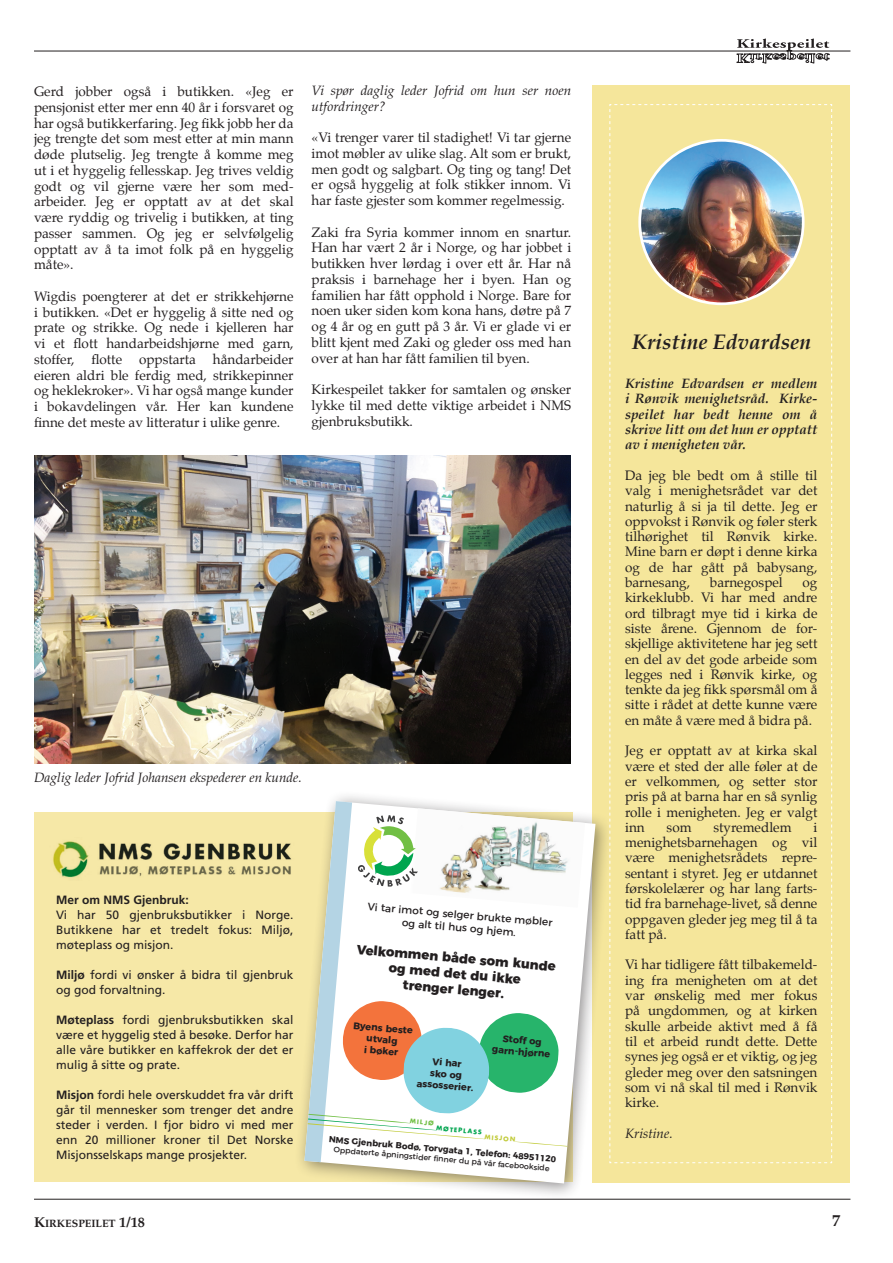
<style>
.page{position:relative;width:893px;height:1263px;background:#fff}
.page>*{position:absolute;margin:0;border:0;box-sizing:border-box;transform-origin:0 0}
.t1{font:italic 700 21px "Palatino";color:#231f20}
.t2{font:700 16.5px "Palatino";color:#231f20}
.t3{font:13.5px/15.3px "Palatino";color:#231f20;text-align:justify}
.t4{font:italic 700 13.5px/15.3px "Palatino";color:#231f20;text-align:justify}
.t5{font:italic 13.5px/15.8px "Palatino";color:#231f20}
.t6{font:800 13.05px/15.8px "Montserrat";color:#231f20;text-align:center}
.t7{font:12px/15px "Frutiger";color:#231f20;text-align:justify}
.t8{font:700 12px "Frutiger";color:#231f20}
.t9{font:700 10.65px "Palatino";color:#231f20}
.t10{font:10.5px/13px "Montserrat";color:#231f20;text-align:center}
.t11{font:700 9.6px/11.6px "Montserrat";color:#231f20;text-align:center}
.t12{font:700 8.7px "Montserrat";color:#231f20}
.t13{font:7.8px "Montserrat";color:#231f20}
.t14{font:700 6.15px "Futura LT";color:#00a54f}
.t15{font:700 6.15px "Futura LT";color:#c1cb3a}
.t16{font:700 6.15px "Futura LT";color:#71bf44}
.s1{font-weight:700}
.s2{font-size:14.25px}
</style>
<div class="page">
<hr style="left:34px;top:1199px;width:816px;height:1px;background:#231f20">
<hr style="left:34px;top:51px;width:816px;height:1px;background:#231f20">
<svg style="left:737px;top:38px;width:92px;height:26px"></svg>
<img style="left:34px;top:455px;width:536px;height:309px">
<div style="left:592px;top:85px;width:258px;height:1098px;background:#f5e69b"></div>
<svg style="left:609px;top:104px;width:223px;height:1059px"></svg>
<img style="left:640px;top:140px;width:163px;height:164px;border-radius:82px">
<div style="left:638px;top:139px;width:166px;height:166px;border:3px solid #fff;border-radius:50%"></div>
<div style="left:34px;top:812px;width:538px;height:370px;background:#f6e8a7"></div>
<img style="left:53px;top:841px;width:238px;height:37px">
<div style="left:293px;top:790px;width:320px;height:410px;background:#231f20;opacity:.5"></div>
<svg style="left:304px;top:801px;width:291px;height:382px;background:#e1e8dc"></svg>
<p class="t3" style="left:34px;top:85px;width:261px;line-height:15.8px">Gerd jobber også i butikken. «Jeg er pensjonist etter mer enn 40 år i forsvaret og har også butikkerfaring. Jeg fikk jobb her da jeg trengte det som mest etter at min mann døde plutselig. Jeg trengte å komme meg ut i et hyggelig fellesskap. Jeg trives veldig godt og vil gjerne være her som med&shy;arbeider. Jeg er opptatt av at det skal være ryddig og trivelig i butikken, at ting passer sammen. Og jeg er selvfølgelig opptatt av å ta imot folk på en hyggelig måte».</p>
<p class="t3" style="left:34px;top:290px;width:261px;line-height:15.8px">Wigdis poengterer at det er strikkehjørne i butikken. «Det er hyggelig å sitte ned og prate og strikke. Og nede i kjelleren har vi et flott handarbeidshjørne med garn, stoffer,</p>
<p class="t3" style="left:34px;top:353px;width:261px;line-height:15.8px;text-indent:179px">håndarbeider eieren aldri ble ferdig med, strikkepinner og heklekroker». Vi har også mange kunder i bokavdelingen vår. Her kan kundene finne det meste av litteratur i ulike genre.</p>
<p class="t3" style="left:91px;top:353px;width:32px">flotte</p>
<p class="t3" style="left:139px;top:353px;width:58px">oppstarta</p>
<p class="t5" style="left:312px;top:83px;width:261px">Vi spør daglig leder Jofrid om hun ser noen utfordringer?</p>
<p class="t3" style="left:312px;top:131px;width:261px;line-height:15.8px">«Vi trenger varer til stadighet! Vi tar gjerne imot møbler av ulike slag. Alt som er brukt, men godt og salgbart. Og ting og tang! Det er også hyggelig at folk stikker innom. Vi har faste gjester som kommer regelmessig.</p>
<p class="t3" style="left:312px;top:225px;width:261px;line-height:15.8px">Zaki fra Syria kommer innom en snartur.<br>Han har vært 2 år i Norge, og har jobbet i butikken hver lørdag i over ett år. Har nå praksis i barnehage her i byen. Han og familien har fått opphold i Norge. Bare for noen uker siden kom kona hans, døtre på 7 og 4 år og en gutt på 3 år. Vi er glade vi er blitt kjent med Zaki og gleder oss med han over at han har fått familien til byen.</p>
<p class="t3" style="left:312px;top:383px;width:261px;line-height:15.8px">Kirkespeilet takker for samtalen og ønsker lykke til med dette viktige arbeidet i NMS gjenbruksbutikk.</p>
<p class="t5" style="left:34px;top:770px;width:269px">Daglig leder Jofrid Johansen ekspederer en kunde.</p>
<p class="t8" style="left:56px;top:893px;width:134px">Mer om NMS Gjenbruk:</p>
<p class="t7" style="left:56px;top:907px;width:239px">Vi har 50 gjenbruksbutikker i Norge.<br>Butikkene har et tredelt fokus: Miljø, møteplass og misjon.</p>
<p class="t7" style="left:56px;top:967px;width:239px"><span class="s1">Miljø</span> fordi vi ønsker å bidra til gjenbruk og god forvaltning.</p>
<p class="t7" style="left:56px;top:1012px;width:239px"><span class="s1">Møteplass</span> fordi gjenbruksbutikken skal være et hyggelig sted å besøke. Derfor har alle våre butikker en kaffekrok der det er mulig å sitte og prate.</p>
<p class="t7" style="left:56px;top:1087px;width:239px"><span class="s1">Misjon</span> fordi hele overskuddet fra vår drift går til mennesker som trenger det andre steder i verden. I fjor bidro vi med mer enn 20 millioner kroner til Det Norske Misjonsselskaps mange prosjekter.</p>
<p class="t10" style="left:368px;top:899px;width:187px;rotate:5deg">Vi tar imot og selger brukte møbler og alt til hus og hjem.</p>
<p class="t6" style="left:358px;top:940px;width:201px;rotate:5deg">Velkommen både som kunde og med det du ikke<br>trenger lenger.</p>
<p class="t11" style="left:354px;top:1019px;width:61px;rotate:5deg">Byens beste utvalg<br>i bøker</p>
<p class="t11" style="left:494px;top:1031px;width:60px;rotate:5deg">Stoff og garn-hjørne</p>
<p class="t11" style="left:419px;top:1054px;width:58px;rotate:5deg">Vi har<br>sko og assosserier.</p>
<p class="t16" style="left:410px;top:1117px;width:25px;rotate:5deg">MILJØ</p>
<p class="t14" style="left:437px;top:1124px;width:47px;rotate:5deg">MØTEPLASS</p>
<p class="t12" style="left:330px;top:1132px;width:230px;rotate:5deg">NMS Gjenbruk Bodø, Torvgata 1, Telefon: 48951120</p>
<p class="t15" style="left:485px;top:1133px;width:32px;rotate:5deg">MISJON</p>
<p class="t13" style="left:334px;top:1143px;width:218px;rotate:5deg">Oppdaterte åpningstider fi nner du på vår facebookside</p>
<h1 class="t1" style="left:632px;top:329px;width:181px">Kristine Edvardsen</h1>
<p class="t4" style="left:625px;top:377px;width:194px">Kristine Edvardsen er medlem i Rønvik menighetsråd. Kirke&shy;speilet har bedt henne om å skrive litt om det hun er opptatt av i menigheten vår.</p>
<p class="t3" style="left:625px;top:469px;width:194px">Da jeg ble bedt om å stille til valg i menighetsrådet var det naturlig å si ja til dette. Jeg er oppvokst i Rønvik og føler sterk tilhørighet til Rønvik kirke.<br>Mine barn er døpt i denne kirka og de har gått på babysang, barnesang,</p>
<p class="t3" style="left:710px;top:576px;width:74px">barnegospel</p>
<p class="t3" style="left:625px;top:576px;width:194px;text-indent:177px">og kirkeklubb. Vi har med andre ord tilbragt mye tid i kirka de siste årene. Gjennom de for&shy;skjellige aktivitetene har jeg sett en del av det gode arbeide som legges ned i Rønvik kirke, og tenkte da jeg fikk spørsmål om å sitte i rådet at dette kunne være en måte å være med å bidra på.</p>
<p class="t3" style="left:625px;top:744px;width:194px">Jeg er opptatt av at kirka skal være et sted der alle føler at de er velkommen, og setter stor pris på at barna har en så synlig rolle i menigheten. Jeg er valgt inn</p>
<p class="t3" style="left:667px;top:821px;width:27px">som</p>
<p class="t3" style="left:713px;top:821px;width:80px">styremedlem</p>
<p class="t3" style="left:625px;top:821px;width:194px;text-indent:188px">i menighetsbarnehagen og vil være menighetsrådets repre&shy;sentant i styret. Jeg er utdannet førskolelærer og har lang farts&shy;tid fra barnehage-livet, så denne oppgaven gleder jeg meg til å ta fatt på.</p>
<p class="t3" style="left:625px;top:958px;width:194px">Vi har tidligere fått tilbakemeld&shy;ing fra menigheten om at det var ønskelig med mer fokus på ungdommen, og at kirken skulle arbeide aktivt med å få til et arbeid rundt dette. Dette synes jeg også er et viktig, og jeg gleder meg over den satsningen som vi nå skal til med i Rønvik kirke.</p>
<p class="t5" style="left:625px;top:1125px;width:49px">Kristine.</p>
<p class="t9" style="left:34px;top:1217px;width:112px"><span class="s2">K</span>IRKESPEILET <span class="s2">1/18</span></p>
<p class="t2" style="left:832px;top:1210px;width:10px">7</p>
</div>
